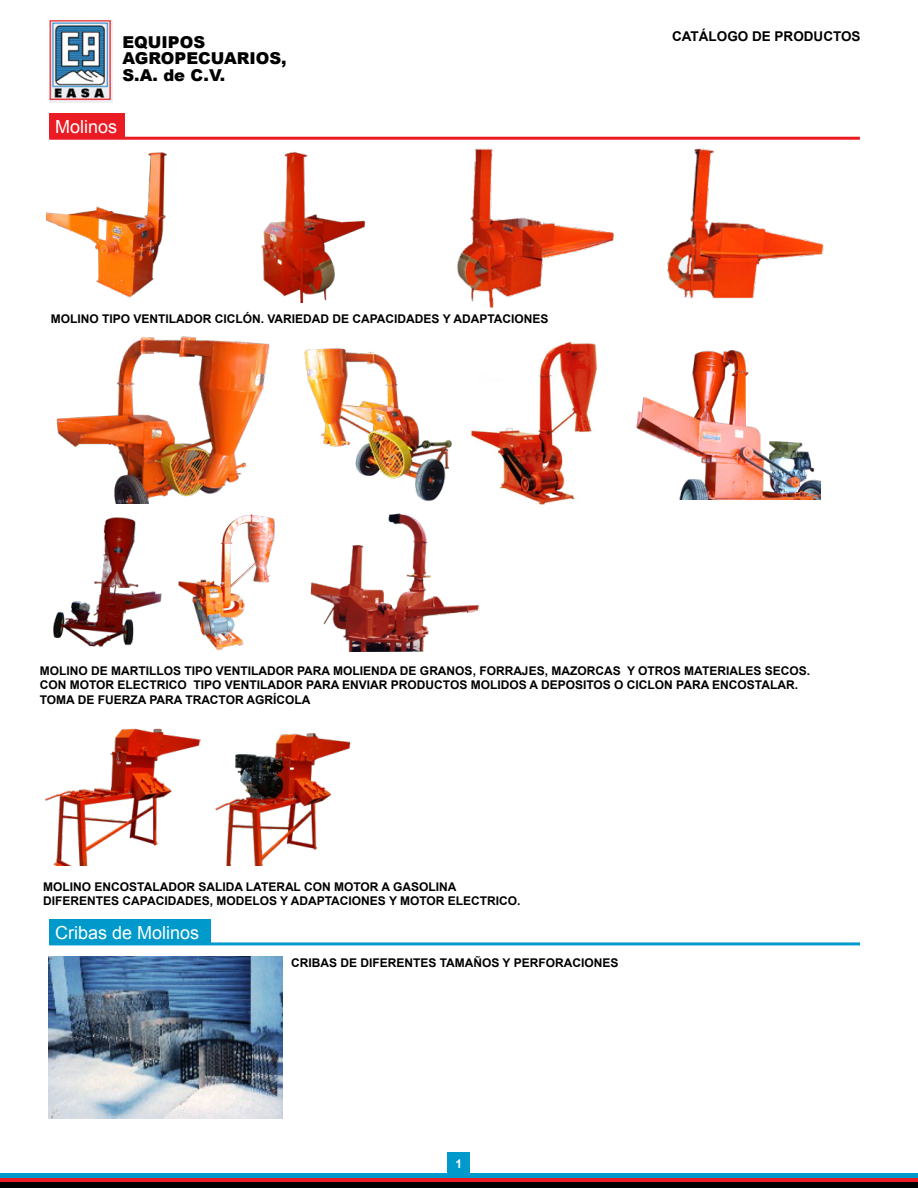
<style>
.page{position:relative;width:918px;height:1188px;background:#fff}
.page>*{position:absolute;margin:0;border:0;box-sizing:border-box;transform-origin:0 0}
.t1{font:18px "Arial";color:#fff}
.t2{font:900 16.35px/16.5px "Arial";color:#000}
.t3{font:700 13.5px "Arial";color:#000}
.t4{font:700 12px/14.4px "Arial";color:#000}
.t5{font:700 12px "Arial";color:#fff}
</style>
<div class="page">
<div style="left:0;top:1174px;width:918px;height:14px;background:#09c"></div>
<div style="left:0;top:1178px;width:918px;height:10px;background:#eb1b23"></div>
<div style="left:0;top:1182px;width:918px;height:6px;background:#000"></div>
<div style="left:49px;top:114px;width:75px;height:24px;background:#eb1b23"></div>
<hr style="left:49px;top:137px;width:811px;height:3px;background:#eb1b23">
<img style="left:636px;top:350px;width:184px;height:149px">
<img style="left:304px;top:348px;width:148px;height:154px">
<img style="left:53px;top:517px;width:109px;height:130px">
<img style="left:178px;top:514px;width:97px;height:137px">
<img style="left:261px;top:151px;width:104px;height:152px">
<img style="left:667px;top:148px;width:157px;height:151px">
<img style="left:471px;top:341px;width:127px;height:164px">
<img style="left:215px;top:733px;width:136px;height:132px">
<img style="left:46px;top:728px;width:154px;height:138px">
<img style="left:56px;top:336px;width:214px;height:167px">
<img style="left:46px;top:136px;width:125px;height:162px">
<img style="left:457px;top:149px;width:157px;height:159px">
<img style="left:310px;top:513px;width:169px;height:139px">
<div style="left:49px;top:919px;width:162px;height:25px;background:#09c"></div>
<hr style="left:49px;top:942px;width:811px;height:3px;background:#09c">
<img style="left:48px;top:957px;width:234px;height:162px">
<div style="left:448px;top:1153px;width:22px;height:22px;background:#09c"></div>
<img style="left:50px;top:20px;width:62px;height:82px">
<h2 class="t2" style="left:122px;top:33px;width:166px">EQUIPOS<br>AGROPECUARIOS,<br>S.A. de C.V.</h2>
<h1 class="t1" style="left:55px;top:115px;width:64px">Molinos</h1>
<p class="t4" style="left:51px;top:312px;width:499px">MOLINO TIPO VENTILADOR CICLÓN. VARIEDAD DE CAPACIDADES Y ADAPTACIONES</p>
<p class="t3" style="left:672px;top:27px;width:190px">CATÁLOGO DE PRODUCTOS</p>
<p class="t4" style="left:40px;top:664px;width:772px">MOLINO DE MARTILLOS TIPO VENTILADOR PARA MOLIENDA DE GRANOS, FORRAJES, MAZORCAS Y OTROS MATERIALES SECOS.<br>CON MOTOR ELECTRICO TIPO VENTILADOR PARA ENVIAR PRODUCTOS MOLIDOS A DEPOSITOS O CICLON PARA ENCOSTALAR.<br>TOMA DE FUERZA PARA TRACTOR AGRÍCOLA</p>
<p class="t4" style="left:43px;top:880px;width:479px">MOLINO ENCOSTALADOR SALIDA LATERAL CON MOTOR A GASOLINA<br>DIFERENTES CAPACIDADES, MODELOS Y ADAPTACIONES Y MOTOR ELECTRICO.</p>
<h1 class="t1" style="left:55px;top:921px;width:146px">Cribas de Molinos</h1>
<p class="t4" style="left:291px;top:956px;width:329px">CRIBAS DE DIFERENTES TAMAÑOS Y PERFORACIONES</p>
<p class="t5" style="left:455px;top:1156px;width:8px">1</p>
</div>
